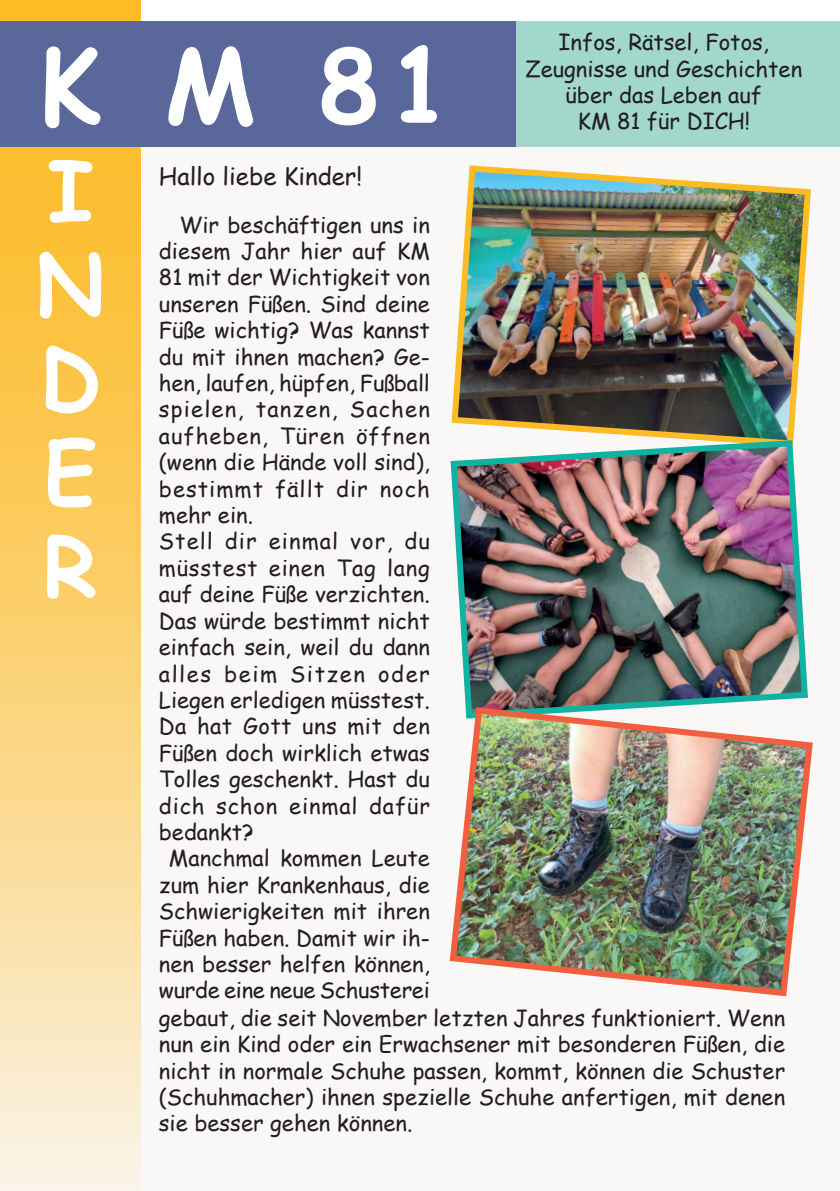
<style>
.page{position:relative;width:840px;height:1191px;background:#fff}
.page>*{position:absolute;margin:0;border:0;box-sizing:border-box;transform-origin:0 0}
.t1{font:700 102px "Comic Sans MS";color:#fff}
.t2{font:700 84px/94px "Comic Sans MS";color:#fff}
.t3{font:24px "Comic Sans MS";color:#231f20}
.t4{font:22px/26.4px "Comic Sans MS";color:#231f20;text-align:center}
.t5{font:22px "Comic Sans MS";letter-spacing:.045em;color:#231f20}
.t6{font:22px "Comic Sans MS";letter-spacing:.055em;color:#231f20}
.t7{font:22px "Comic Sans MS";letter-spacing:.05em;color:#231f20}
.t8{font:22px "Comic Sans MS";letter-spacing:.035em;color:#231f20}
.t9{font:22px "Comic Sans MS";letter-spacing:.04em;color:#231f20}
.t10{font:22px "Comic Sans MS";letter-spacing:.07em;color:#231f20}
.t11{font:22px "Comic Sans MS";letter-spacing:.02em;color:#231f20}
</style>
<div class="page">
<div style="left:0;top:0;width:839px;height:1191px;background:#faf8f6"></div>
<svg style="left:0;top:0;width:140px;height:1191px;background:#fbd37b"></svg>
<div style="left:1px;top:21px;width:515px;height:126px;background:#5a679b"></div>
<div style="left:516px;top:21px;width:323px;height:126px;background:#a2d8cb"></div>
<img style="left:451px;top:165px;width:360px;height:272px">
<img style="left:450px;top:437px;width:358px;height:267px">
<img style="left:449px;top:704px;width:364px;height:293px">
<p class="t4" style="left:525px;top:28px;width:278px">Infos, Rätsel, Fotos,<br>Zeugnisse und Geschichten über das Leben auf<br>KM 81 für DICH!</p>
<h1 class="t1" style="left:40px;top:10px;width:413px">K M 81</h1>
<h2 class="t2" style="left:36px;top:141px;width:70px">I<br>N<br>D<br>E<br>R</h2>
<p class="t3" style="left:159px;top:158px;width:205px">Hallo liebe Kinder!</p>
<p class="t4" style="left:179px;top:211px;width:252px">Wir beschäftigen uns in</p>
<p class="t4" style="left:159px;top:237px;width:272px">diesem Jahr hier auf KM</p>
<p class="t4" style="left:159px;top:263px;width:272px">81 mit der Wichtigkeit von</p>
<p class="t4" style="left:159px;top:290px;width:272px">unseren Füßen. Sind deine</p>
<p class="t4" style="left:159px;top:316px;width:272px">Füße wichtig? Was kannst</p>
<p class="t4" style="left:159px;top:343px;width:272px">du mit ihnen machen? Ge-</p>
<p class="t4" style="left:159px;top:369px;width:272px">hen, laufen, hüpfen, Fußball</p>
<p class="t6" style="left:159px;top:393px;width:272px">spielen, tanzen, Sachen</p>
<p class="t5" style="left:159px;top:419px;width:272px">aufheben, Türen öffnen</p>
<p class="t4" style="left:159px;top:448px;width:272px">(wenn die Hände voll sind),</p>
<p class="t5" style="left:159px;top:472px;width:272px">bestimmt fällt dir noch</p>
<p class="t4" style="left:159px;top:501px;width:96px">mehr ein.</p>
<p class="t7" style="left:159px;top:525px;width:272px">Stell dir einmal vor, du</p>
<p class="t8" style="left:159px;top:551px;width:272px">müsstest einen Tag lang</p>
<p class="t4" style="left:159px;top:580px;width:272px">auf deine Füße verzichten.</p>
<p class="t4" style="left:159px;top:607px;width:272px">Das würde bestimmt nicht</p>
<p class="t4" style="left:159px;top:633px;width:272px">einfach sein, weil du dann</p>
<p class="t10" style="left:159px;top:657px;width:272px">alles beim Sitzen oder</p>
<p class="t4" style="left:159px;top:686px;width:272px">Liegen erledigen müsstest.</p>
<p class="t11" style="left:159px;top:710px;width:272px">Da hat Gott uns mit den</p>
<p class="t4" style="left:159px;top:739px;width:272px">Füßen doch wirklich etwas</p>
<p class="t4" style="left:159px;top:765px;width:272px">Tolles geschenkt. Hast du</p>
<p class="t9" style="left:159px;top:789px;width:272px">dich schon einmal dafür</p>
<p class="t4" style="left:159px;top:818px;width:96px">bedankt?</p>
<p class="t4" style="left:169px;top:844px;width:262px">Manchmal kommen Leute</p>
<p class="t4" style="left:159px;top:871px;width:272px">zum hier Krankenhaus, die</p>
<p class="t4" style="left:159px;top:897px;width:272px">Schwierigkeiten mit ihren</p>
<p class="t4" style="left:159px;top:923px;width:272px">Füßen haben. Damit wir ih-</p>
<p class="t4" style="left:159px;top:950px;width:272px">nen besser helfen können,</p>
<p class="t4" style="left:159px;top:976px;width:272px">wurde eine neue Schusterei</p>
<p class="t4" style="left:159px;top:1003px;width:627px">gebaut, die seit November letzten Jahres funktioniert. Wenn</p>
<p class="t4" style="left:159px;top:1030px;width:627px">nun ein Kind oder ein Erwachsener mit besonderen Füßen, die</p>
<p class="t4" style="left:159px;top:1056px;width:627px">nicht in normale Schuhe passen, kommt, können die Schuster</p>
<p class="t4" style="left:159px;top:1083px;width:627px">(Schuhmacher) ihnen spezielle Schuhe anfertigen, mit denen</p>
<p class="t4" style="left:159px;top:1109px;width:255px">sie besser gehen können.</p>
</div>
